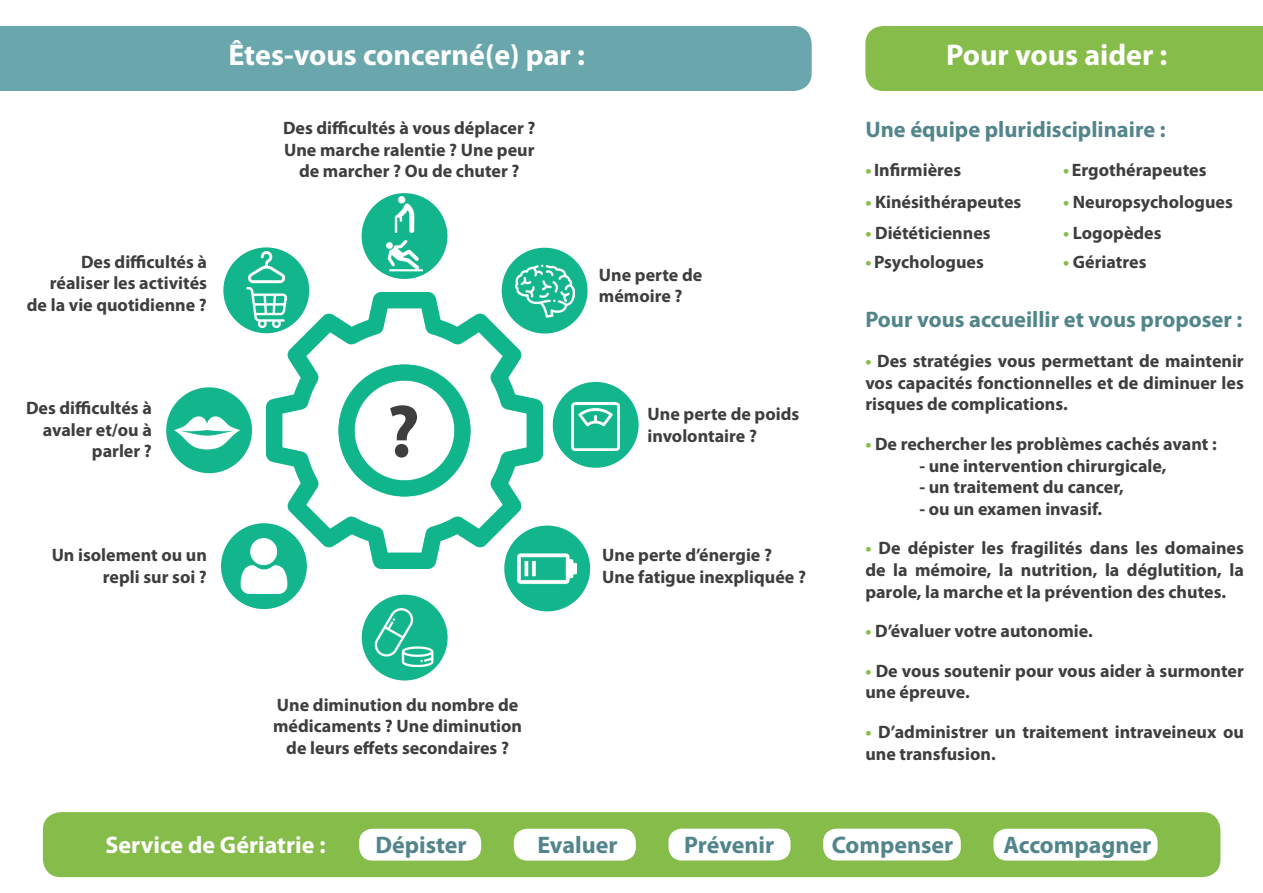
<style>
.page{position:relative;width:1263px;height:893px;background:#fff}
.page>*{position:absolute;margin:0;border:0;box-sizing:border-box;transform-origin:0 0}
.t1{font:700 75px "Myriad Pro";color:#3e3e3f}
.t2{font:700 30px "Myriad Pro";color:#fff}
.t3{font:700 24px "Myriad Pro";color:#52858b}
.t4{font:700 24px "Myriad Pro";color:#fff}
.t5{font:700 22.5px "Myriad Pro";color:#52858b}
.t6{font:700 18px/21.6px "Myriad Pro";color:#3e3e3f}
.s1{color:#86bc49}
</style>
<div class="page">
<div style="left:43px;top:812px;width:1177px;height:65px;background:#86bc49;border-radius:18px"></div>
<div style="left:0;top:26px;width:812px;height:65px;background:#69a7ad"></div>
<img style="left:266px;top:292px;width:277px;height:276px">
<div style="left:361px;top:192px;width:87px;height:88px;background:#12b58c;border-radius:50%"></div>
<div style="left:360px;top:192px;width:89px;height:88px;border:2px solid #fff;border-radius:50%"></div>
<div style="left:501px;top:247px;width:87px;height:87px;background:#12b58c;border-radius:50%"></div>
<div style="left:500px;top:246px;width:89px;height:89px;border:2px solid #fff;border-radius:50%"></div>
<div style="left:552px;top:381px;width:87px;height:87px;background:#12b58c;border-radius:50%"></div>
<div style="left:551px;top:380px;width:89px;height:89px;border:2px solid #fff;border-radius:50%"></div>
<div style="left:503px;top:525px;width:88px;height:87px;background:#12b58c;border-radius:50%"></div>
<div style="left:503px;top:524px;width:89px;height:89px;border:2px solid #fff;border-radius:50%"></div>
<div style="left:220px;top:522px;width:88px;height:88px;background:#12b58c;border-radius:50%"></div>
<div style="left:219px;top:522px;width:89px;height:89px;border:2px solid #fff;border-radius:50%"></div>
<div style="left:361px;top:594px;width:87px;height:87px;background:#12b58c;border-radius:50%"></div>
<div style="left:360px;top:593px;width:89px;height:89px;border:2px solid #fff;border-radius:50%"></div>
<div style="left:165px;top:387px;width:88px;height:87px;background:#12b58c;border-radius:50%"></div>
<div style="left:165px;top:386px;width:89px;height:89px;border:2px solid #fff;border-radius:50%"></div>
<div style="left:223px;top:247px;width:87px;height:87px;background:#12b58c;border-radius:50%"></div>
<div style="left:222px;top:246px;width:89px;height:89px;border:2px solid #fff;border-radius:50%"></div>
<img style="left:518px;top:553px;width:59px;height:32px">
<img style="left:515px;top:264px;width:59px;height:54px">
<img style="left:248px;top:249px;width:36px;height:35px">
<img style="left:386px;top:197px;width:37px;height:36px">
<img style="left:174px;top:398px;width:65px;height:65px">
<img style="left:246px;top:287px;width:40px;height:40px">
<img style="left:375px;top:608px;width:58px;height:59px">
<img style="left:240px;top:539px;width:48px;height:55px">
<img style="left:572px;top:403px;width:48px;height:48px">
<img style="left:386px;top:239px;width:36px;height:33px">
<div style="left:865px;top:26px;width:398px;height:65px;background:#86bc49"></div>
<div style="left:993px;top:829px;width:164px;height:32px;background:#fff;border-radius:14px"></div>
<div style="left:359px;top:829px;width:122px;height:32px;background:#fff;border-radius:14px"></div>
<div style="left:514px;top:829px;width:122px;height:32px;background:#fff;border-radius:14px"></div>
<div style="left:668px;top:829px;width:122px;height:31px;background:#fff;border-radius:14px"></div>
<div style="left:823px;top:829px;width:138px;height:31px;background:#fff;border-radius:14px"></div>
<h2 class="t2" style="left:228px;top:35px;width:358px">Êtes-vous concerné(e) par :</h2>
<p class="t6" style="left:283px;top:117px;width:254px;text-align:center">Des difficultés à vous déplacer ?<br>Une marche ralentie ? Une peur de marcher ? Ou de chuter ?</p>
<p class="t6" style="left:27px;top:250px;width:182px;text-align:right">Des difficultés à réaliser les activités de la vie quotidienne ?</p>
<p class="t6" style="left:599px;top:263px;width:105px">Une perte de mémoire ?</p>
<p class="t6" style="left:26px;top:397px;width:127px;text-align:right">Des difficultés à avaler et/ou à parler ?</p>
<h1 class="t1" style="left:386px;top:383px;width:35px">?</h1>
<p class="t6" style="left:647px;top:403px;width:153px">Une perte de poids involontaire ?</p>
<p class="t6" style="left:52px;top:544px;width:157px;text-align:right">Un isolement ou un repli sur soi ?</p>
<p class="t6" style="left:602px;top:544px;width:205px">Une perte d’énergie ?<br>Une fatigue inexpliquée ?</p>
<p class="t6" style="left:273px;top:693px;width:251px;text-align:center">Une diminution du nombre de médicaments ? Une diminution de leurs effets secondaires ?</p>
<h2 class="t2" style="left:946px;top:35px;width:223px">Pour vous aider :</h2>
<p class="t5" style="left:865px;top:115px;width:302px">Une équipe pluridisciplinaire :</p>
<p class="t6" style="left:865px;top:159px;width:97px"><span class="s1">•</span> Infirmières</p>
<p class="t6" style="left:1063px;top:159px;width:145px"><span class="s1">•</span> Ergothérapeutes</p>
<p class="t6" style="left:865px;top:190px;width:157px"><span class="s1">•</span> Kinésithérapeutes</p>
<p class="t6" style="left:1063px;top:190px;width:171px"><span class="s1">•</span> Neuropsychologues</p>
<p class="t6" style="left:865px;top:221px;width:127px"><span class="s1">•</span> Diététiciennes</p>
<p class="t6" style="left:1063px;top:221px;width:100px"><span class="s1">•</span> Logopèdes</p>
<p class="t6" style="left:865px;top:250px;width:120px"><span class="s1">•</span> Psychologues</p>
<p class="t6" style="left:1063px;top:250px;width:85px"><span class="s1">•</span> Gériatres</p>
<p class="t5" style="left:865px;top:305px;width:379px">Pour vous accueillir et vous proposer :</p>
<p class="t6" style="left:865px;top:350px;width:380px;text-align:justify"><span class="s1">•</span> Des stratégies vous permettant de maintenir vos capacités fonctionnelles et de diminuer les risques de complications.</p>
<p class="t6" style="left:865px;top:432px;width:353px"><span class="s1">•</span> De rechercher les problèmes cachés avant :</p>
<p class="t6" style="left:919px;top:454px;width:249px">- une intervention chirurgicale,</p>
<p class="t6" style="left:919px;top:476px;width:206px">- un traitement du cancer,</p>
<p class="t6" style="left:919px;top:497px;width:184px">- ou un examen invasif.</p>
<p class="t6" style="left:865px;top:537px;width:380px;text-align:justify"><span class="s1">•</span> De dépister les fragilités dans les domaines de la mémoire, la nutrition, la déglutition, la parole, la marche et la prévention des chutes.</p>
<p class="t6" style="left:865px;top:620px;width:229px"><span class="s1">•</span> D’évaluer votre autonomie.</p>
<p class="t6" style="left:865px;top:659px;width:380px"><span class="s1">•</span> De vous soutenir pour vous aider à surmonter une épreuve.</p>
<p class="t6" style="left:865px;top:720px;width:380px"><span class="s1">•</span> D’administrer un traitement intraveineux ou une transfusion.</p>
<h3 class="t4" style="left:105px;top:829px;width:222px">Service de Gériatrie :</h3>
<h3 class="t3" style="left:375px;top:829px;width:93px">Dépister</h3>
<h3 class="t3" style="left:537px;top:829px;width:82px">Evaluer</h3>
<h3 class="t3" style="left:684px;top:829px;width:91px">Prévenir</h3>
<h3 class="t3" style="left:832px;top:829px;width:123px">Compenser</h3>
<h3 class="t3" style="left:1003px;top:829px;width:149px">Accompagner</h3>
</div>
